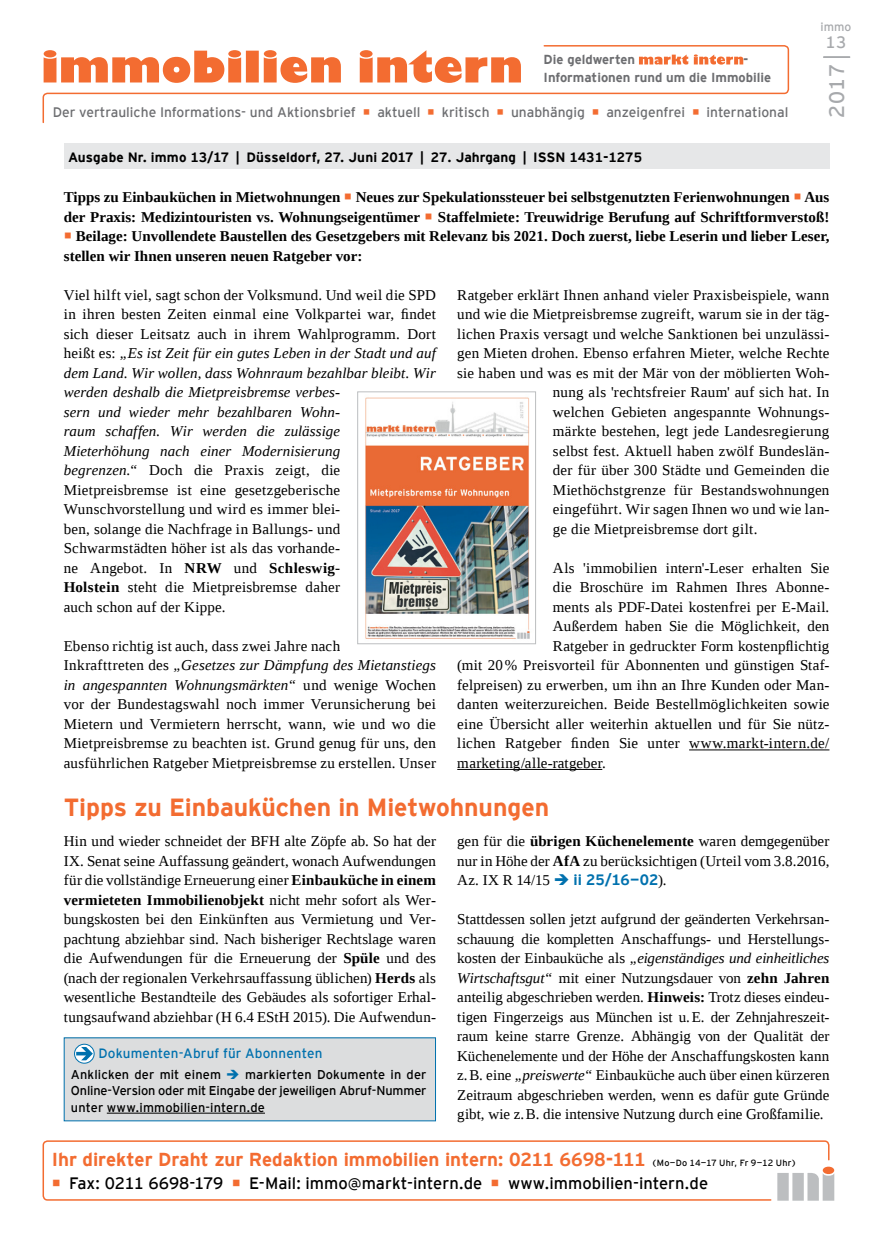
<style>
.page{position:relative;width:872px;height:1234px;background:#fff}
.page>*{position:absolute;margin:0;border:0;box-sizing:border-box;transform-origin:0 0}
.Überschrift{font:700 24.75px "Interstate";letter-spacing:-.005em;color:#f36c31}
.t1{font:21px "Interstate";color:#a7a9ac}
.t2{font:700 18.75px "Interstate";letter-spacing:-.005em;color:#f36c31}
.t3{font:16.5px "Interstate";color:#000}
.t4{font:16.5px "Interstate";color:#a7a9ac}
.Fließtext{font:15px/19.5px "Liberation Serif";letter-spacing:.015em;color:#000;text-align:justify}
.Einlaufzeilen{font:700 15px/19.5px "Liberation Serif";letter-spacing:.005em;color:#000}
.t5{font:13.8px "Interstate";color:#6d6e71}
.t6{font:700 13.5px "Interstate";letter-spacing:.005em;color:#000}
.Cheftipp_Kasten_Beze{font:13.5px "Interstate";letter-spacing:.01em;color:#0071ae}
.t7{font:700 13.05px/18px "Interstate";color:#6d6e71}
.Cheftipp_Kasten_Beze-2{font:12.75px/16.5px "Interstate";letter-spacing:-.005em;color:#000;text-align:justify}
.t8{font:12px "Interstate";color:#a7a9ac}
.s1{color:#f36c31}
.s2{font-style:italic}
.s3{font-weight:700}
.s4{color:#0071ae}
.s5{font-family:"Interstate";font-weight:700;color:#0071ae}
.s6{font-weight:400;font-size:9px;color:#000}
</style>
<div class="page">
<div style="left:64px;top:144px;width:765px;height:25px;background:#e6e7e8"></div>
<svg style="left:42px;top:45px;width:748px;height:78px"></svg>
<svg style="left:639px;top:54px;width:104px;height:11px"></svg>
<svg style="left:44px;top:50px;width:477px;height:33px"></svg>
<svg style="left:830px;top:1166px;width:4px;height:34px"></svg>
<svg style="left:42px;top:1140px;width:788px;height:61px"></svg>
<hr style="left:824px;top:56px;width:25px;height:2px;background:#a7a9ac">
<hr style="left:689px;top:749px;width:140px;height:1px;background:#000">
<hr style="left:457px;top:768px;width:145px;height:1px;background:#000">
<div style="left:64px;top:1037px;width:371px;height:83px;background:#dcddde"></div>
<hr style="left:107px;top:1112px;width:158px;height:1px;background:#000">
<svg style="left:75px;top:1043px;width:19px;height:19px"></svg>
<div style="left:74px;top:1043px;width:20px;height:20px;border:1px solid #0071ae;border-radius:50%"></div>
<svg style="left:76px;top:1046px;width:17px;height:14px"></svg>
<img style="left:365px;top:397px;width:165px;height:242px">
<div style="left:357px;top:391px;width:179px;height:253px;border:1px solid #bcbec0"></div>
<svg style="left:61px;top:1188px;width:17px;height:1px"></svg>
<svg style="left:223px;top:1188px;width:34px;height:1px"></svg>
<svg style="left:482px;top:1188px;width:34px;height:1px"></svg>
<p class="t7" style="left:543px;top:50px;width:93px">Die geldwerten</p>
<p class="t7" style="left:543px;top:50px;width:229px;text-indent:200px">-<br>Informationen rund um die Immobilie</p>
<p class="t5" style="left:53px;top:102px;width:737px">Der vertrauliche Informations- und Aktionsbrief <span class="s1">○</span> aktuell <span class="s1">○</span> kritisch <span class="s1">○</span> unabhängig <span class="s1">○</span> anzeigenfrei <span class="s1">○</span> international</p>
<p class="t6" style="left:68px;top:147px;width:575px">Ausgabe Nr. immo 13/17 | Düsseldorf, 27. Juni 2017 | 27. Jahrgang | ISSN 1431-1275</p>
<p class="t8" style="left:820px;top:18px;width:32px">immo</p>
<p class="t4" style="left:825px;top:30px;width:22px">13</p>
<h2 class="t1" style="left:822px;top:118px;width:55px;rotate:-90deg">2017</h2>
<p class="Einlaufzeilen" style="left:64px;top:187px;width:767px">Tipps zu Einbauküchen in Mietwohnungen <span class="s1">○</span> Neues zur Spekulationssteuer bei selbstgenutzten Ferienwohnungen <span class="s1">○</span> Aus der Praxis: Medizintouristen vs. Wohnungseigentümer <span class="s1">○</span> Staffelmiete: Treuwidrige Berufung auf Schriftformverstoß!</p>
<p class="Einlaufzeilen" style="left:64px;top:226px;width:767px"><span class="s1">○</span> Beilage: Unvollendete Baustellen des Gesetzgebers mit Relevanz bis 2021. Doch zuerst, liebe Leserin und lieber Leser, stellen wir Ihnen unseren neuen Ratgeber vor:</p>
<p class="Fließtext" style="left:64px;top:285px;width:374px;text-align:left">Viel hilft viel, sagt schon der Volksmund. Und weil die SPD in ihren besten Zeiten einmal eine Volkpartei war, findet sich dieser Leitsatz auch in ihrem Wahlprogramm. Dort heißt es: <span class="s2">„Es ist Zeit für ein gutes Leben in der Stadt und auf dem Land. Wir wollen, dass Wohnraum bezahlbar bleibt. Wir werden deshalb die Mietpreisbremse verbes-<br>sern und wieder mehr bezahlbaren Wohn-<br>raum schaffen. Wir werden die zulässige<br>Mieterhöhung nach einer Modernisierung<br>begrenzen.“</span> Doch die Praxis zeigt, die Mietpreisbremse ist eine gesetzgeberische Wunschvorstellung und wird es immer blei-<br>ben, solange die Nachfrage in Ballungs- und Schwarmstädten höher ist als das vorhande-<br>ne Angebot. In <span class="s3">NRW</span> und <span class="s3">Schleswig-<br>Holstein</span> steht die Mietpreisbremse daher<br>auch schon auf der Kippe.</p>
<p class="Fließtext" style="left:64px;top:636px;width:374px;text-align:left">Ebenso richtig ist auch, dass zwei Jahre nach<br>Inkrafttreten des <span class="s2">„Gesetzes zur Dämpfung des Mietanstiegs in angespannten Wohnungsmärkten“</span> und wenige Wochen vor der Bundestagswahl noch immer Verunsicherung bei Mietern und Vermietern herrscht, wann, wie und wo die Mietpreisbremse zu beachten ist. Grund genug für uns, den ausführlichen Ratgeber Mietpreisbremse zu erstellen. Unser</p>
<p class="Fließtext" style="left:457px;top:285px;width:374px">Ratgeber erklärt Ihnen anhand vieler Praxisbeispiele, wann</p>
<p class="Fließtext" style="left:457px;top:304px;width:374px">und wie die Mietpreisbremse zugreift, warum sie in der täg-</p>
<p class="Fließtext" style="left:457px;top:324px;width:374px">lichen Praxis versagt und welche Sanktionen bei unzulässi-</p>
<p class="Fließtext" style="left:457px;top:343px;width:374px">gen Mieten drohen. Ebenso erfahren Mieter, welche Rechte</p>
<p class="Fließtext" style="left:457px;top:363px;width:374px">sie haben und was es mit der Mär von der möblierten Woh-</p>
<p class="Fließtext" style="left:553px;top:382px;width:278px">nung als 'rechtsfreier Raum' auf sich hat. In</p>
<p class="Fließtext" style="left:553px;top:402px;width:278px">welchen Gebieten angespannte Wohnungs-</p>
<p class="Fließtext" style="left:553px;top:421px;width:278px">märkte bestehen, legt jede Landesregierung</p>
<p class="Fließtext" style="left:553px;top:441px;width:278px">selbst fest. Aktuell haben zwölf Bundeslän-</p>
<p class="Fließtext" style="left:553px;top:460px;width:278px">der für über 300 Städte und Gemeinden die</p>
<p class="Fließtext" style="left:553px;top:480px;width:278px">Miethöchstgrenze für Bestandswohnungen</p>
<p class="Fließtext" style="left:553px;top:499px;width:278px">eingeführt. Wir sagen Ihnen wo und wie lan-</p>
<p class="Fließtext" style="left:553px;top:519px;width:206px">ge die Mietpreisbremse dort gilt.</p>
<p class="Fließtext" style="left:553px;top:558px;width:278px">Als 'immobilien intern'-Leser erhalten Sie</p>
<p class="Fließtext" style="left:553px;top:577px;width:278px">die Broschüre im Rahmen Ihres Abonne-</p>
<p class="Fließtext" style="left:553px;top:597px;width:278px">ments als PDF-Datei kostenfrei per E-Mail.</p>
<p class="Fließtext" style="left:553px;top:616px;width:278px">Außerdem haben Sie die Möglichkeit, den</p>
<p class="Fließtext" style="left:553px;top:636px;width:278px">Ratgeber in gedruckter Form kostenpflichtig</p>
<p class="Fließtext" style="left:457px;top:655px;width:374px">(mit 20% Preisvorteil für Abonnenten und günstigen Staf-</p>
<p class="Fließtext" style="left:457px;top:675px;width:374px">felpreisen) zu erwerben, um ihn an Ihre Kunden oder Man-</p>
<p class="Fließtext" style="left:457px;top:694px;width:374px">danten weiterzureichen. Beide Bestellmöglichkeiten sowie</p>
<p class="Fließtext" style="left:457px;top:714px;width:372px">eine Übersicht aller weiterhin aktuellen und für Sie nütz-</p>
<p class="Fließtext" style="left:457px;top:733px;width:374px">lichen Ratgeber finden Sie unter www.markt-intern.de/</p>
<p class="Fließtext" style="left:457px;top:753px;width:150px">marketing/alle-ratgeber.</p>
<p class="Überschrift" style="left:64px;top:789px;width:487px">Tipps zu Einbauküchen in Mietwohnungen</p>
<p class="Fließtext" style="left:64px;top:831px;width:374px">Hin und wieder schneidet der BFH alte Zöpfe ab. So hat der IX. Senat seine Auffassung geändert, wonach Aufwendungen für die vollständige Erneuerung einer <span class="s3">Einbauküche in einem vermieteten Immobilienobjekt</span> nicht mehr sofort als Wer&shy;bungskosten bei den Einkünften aus Vermietung und Ver&shy;pachtung abziehbar sind. Nach bisheriger Rechtslage waren die Aufwendungen für die Erneuerung der <span class="s3">Spüle</span> und des (nach der regionalen Verkehrsauffassung üblichen) <span class="s3">Herds</span> als wesentliche Bestandteile des Gebäudes als sofortiger Erhal&shy;tungsaufwand abziehbar (H 6.4 EStH 2015). Die Aufwendun-</p>
<p class="Fließtext" style="left:457px;top:831px;width:374px">gen für die <span class="s3">übrigen Küchenelemente</span> waren demgegenüber nur in Höhe der <span class="s3">AfA</span> zu berücksichtigen (Urteil vom 3.8.2016, Az. IX R 14/15 <span class="s4">➔</span> <span class="s5">ii 25/16—02</span>).</p>
<p class="Fließtext" style="left:457px;top:909px;width:374px">Stattdessen sollen jetzt aufgrund der geänderten Verkehrsan&shy;schauung die kompletten Anschaffungs- und Herstellungs&shy;kosten der Einbauküche als <span class="s2">„eigenständiges und einheitliches Wirtschaftsgut“</span> mit einer Nutzungsdauer von <span class="s3">zehn Jahren </span>anteilig abgeschrieben werden. <span class="s3">Hinweis:</span> Trotz dieses eindeu&shy;tigen Fingerzeigs aus München ist u.E. der Zehnjahreszeit&shy;raum keine starre Grenze. Abhängig von der Qualität der Küchenelemente und der Höhe der Anschaffungskosten kann z.B. eine <span class="s2">„preiswerte“</span> Einbauküche auch über einen kürzeren Zeitraum abgeschrieben werden, wenn es dafür gute Gründe gibt, wie z.B. die intensive Nutzung durch eine Großfamilie.</p>
<p class="Cheftipp_Kasten_Beze" style="left:99px;top:1043px;width:225px">Dokumenten-Abruf für Abonnenten</p>
<p class="Cheftipp_Kasten_Beze-2" style="left:71px;top:1064px;width:357px">Anklicken der mit einem <span class="s4">➔</span> markierten Dokumente in der Online-Version oder mit Eingabe der jeweiligen Abruf-Nummer unter www.immobilien-intern.de</p>
<p class="t2" style="left:52px;top:1145px;width:746px">Ihr direkter Draht zur Redaktion immobilien intern: 0211 6698-111 <span class="s6">(Mo—Do 14—17 Uhr, Fr 9—12 Uhr)</span></p>
<p class="t3" style="left:52px;top:1170px;width:658px"><span class="s1">○</span> Fax: 0211 6698-179 <span class="s1">○</span> E-Mail: immo@markt-intern.de <span class="s1">○</span> www.immobilien-intern.de</p>
</div>
